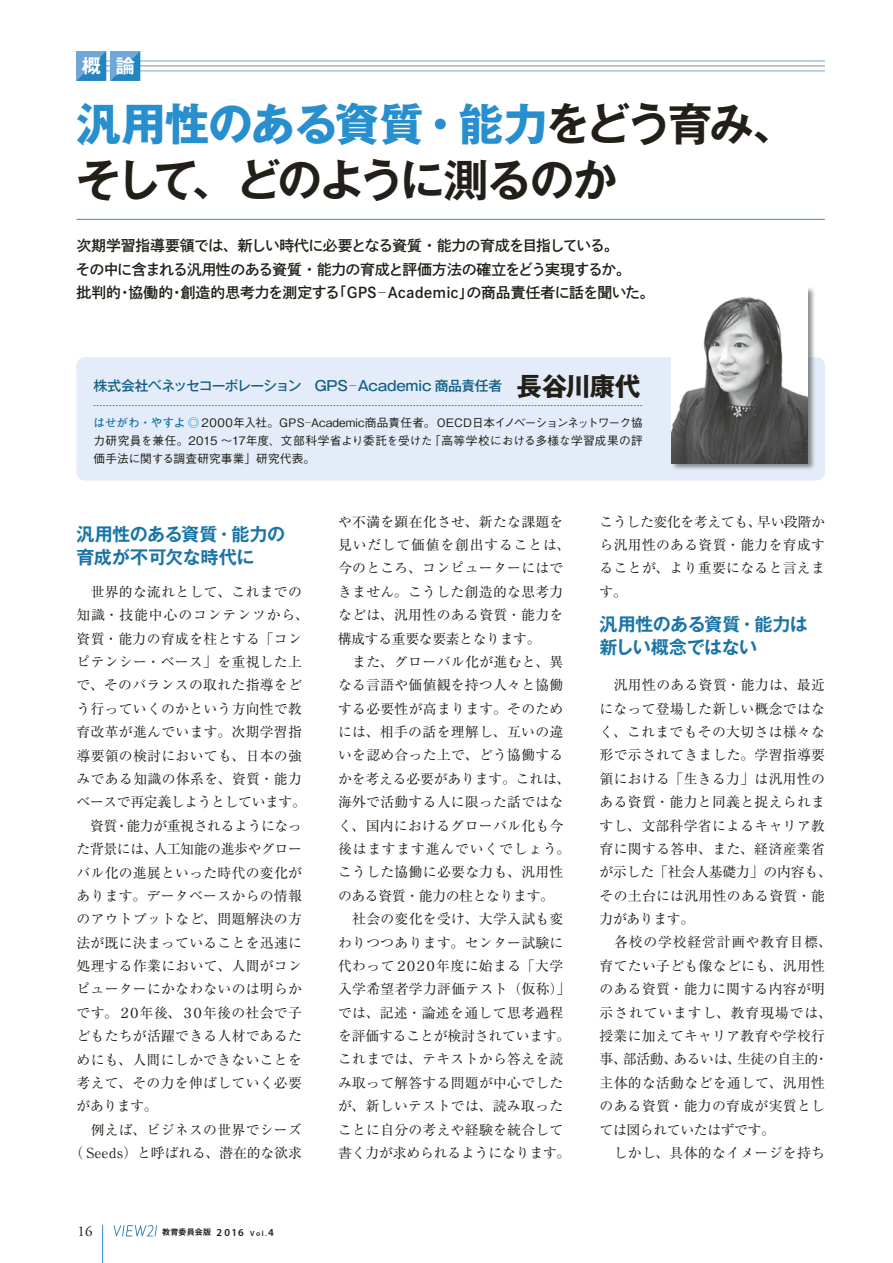
<style>
.page{position:relative;width:893px;height:1263px;background:#fff}
.page>*{position:absolute;margin:0;border:0;box-sizing:border-box;transform-origin:0 0}
.t1{font:700 44.7px "Gothic MB101 Pro";letter-spacing:-.02em;color:#278fcd}
.t2{font:700 44.7px "Gothic MB101 Pro De";letter-spacing:-.075em;color:#221f18}
.t3{font:700 19.2px "Gothic MB101 Pro De";color:#fff}
.t4{font:700 18px/23.4px "Gothic MB101 Pro De";letter-spacing:-.02em;color:#1a75a6}
.t5{font:14.85px/23.4px "Shuei Go Kin Std B";letter-spacing:-.025em;color:#221f18}
.t6{font:14.85px "Adobe Garamond Pro";color:#221f18}
.t7{font:13.8px/23.4px "Ryumin Pro";letter-spacing:.025em;color:#221f18}
.t8{font:13.8px "Ryumin Pro";letter-spacing:-.025em;color:#221f18}
.t9{font:500 13.8px "Gothic MB101 Pro";letter-spacing:-.03em;color:#145f87}
.t10{font:13.8px "Ryumin Pro";letter-spacing:-.005em;color:#221f18}
.t11{font:13.8px "Ryumin Pro";letter-spacing:.065em;color:#221f18}
.t12{font:500 11.7px/18px "Gothic BBB Pro";letter-spacing:.005em;color:#221f18;text-align:justify}
.t13{font:700 7.95px "Gothic MB101 Pro De";letter-spacing:.025em;color:#221f18}
.s1{font-family:"Gothic MB101 Pro De";color:#221f18}
.s2{font-weight:700;font-size:25.5px;color:#221f18}
.s3{font-family:"Futo Go B101 Pro";font-weight:700;color:#1a75a6}
.s4{color:#278fcd}
.s5{font-family:"Myriad Pro";font-weight:600;font-size:10.65px}
.s6{font-family:"Myriad Pro";font-weight:600;font-size:7.5px}
</style>
<div class="page">
<div style="left:77px;top:357px;width:748px;height:123px;background:#e3ecf8;border-radius:9px"></div>
<svg style="left:114px;top:1225px;width:43px;height:11px"></svg>
<hr style="left:102px;top:1225px;width:1px;height:38px;background:#278fcd">
<div style="left:670px;top:286px;width:145px;height:185px;background:#221f18;opacity:.5"></div>
<img style="left:672px;top:288px;width:136px;height:175px">
<hr style="left:77px;top:219px;width:748px;height:1px;background:#278fcd">
<hr style="left:77px;top:60px;width:748px;height:2px;background:#92b8e1">
<hr style="left:77px;top:65px;width:748px;height:2px;background:#a2a4a5">
<hr style="left:77px;top:70px;width:748px;height:2px;background:#92b8e1">
<svg style="left:77px;top:51px;width:63px;height:30px;background:#529cce"></svg>
<svg style="left:94px;top:405px;width:548px;height:1px"></svg>
<h2 class="t3" style="left:82px;top:50px;width:55px">概 論</h2>
<h1 class="t1" style="left:77px;top:87px;width:722px">汎用性のある資質・能力<span class="s1">をどう育み、</span></h1>
<h1 class="t2" style="left:77px;top:142px;width:542px">そして、どのように測るのか</h1>
<p class="t5" style="left:76px;top:234px;width:580px">次期学習指導要領では、新しい時代に必要となる資質・能力の育成を目指している。<br>その中に含まれる汎用性のある資質・能力の育成と評価方法の確立をどう実現するか。<br>批判的・協働的・創造的思考力を測定する「GPS─ Academic」の商品責任者に話を聞いた。</p>
<p class="t9" style="left:94px;top:375px;width:548px">株式会社ベネッセコーポレーション　GPS─ Academic 商品責任者 <span class="s2">長谷川康代</span></p>
<p class="t12" style="left:94px;top:412px;width:551px"><span class="s3">はせがわ・やすよ</span> <span class="s4">◎</span> 2000年入社。GPS─Academic商品責任者。ＯＥＣＤ日本イノベーションネットワーク協力研究員を兼任。2015 〜17年度、文部科学省より委託を受けた「高等学校における多様な学習成果の評価手法に関する調査研究事業」研究代表。</p>
<h3 class="t4" style="left:77px;top:520px;width:210px">汎用性のある資質・能力の育成が不可欠な時代に</h3>
<p class="t7" style="left:77px;top:579px;width:227px">　世界的な流れとして、これまでの</p>
<p class="t11" style="left:77px;top:604px;width:234px">知識・技能中心のコンテンツから、</p>
<p class="t7" style="left:77px;top:626px;width:227px">資質・能力の育成を柱とする「コン</p>
<p class="t7" style="left:77px;top:649px;width:227px">ピテンシー・ベース」を重視した上</p>
<p class="t7" style="left:77px;top:673px;width:227px">で、そのバランスの取れた指導をど</p>
<p class="t7" style="left:77px;top:696px;width:227px">う行っていくのかという方向性で教</p>
<p class="t7" style="left:77px;top:719px;width:227px">育改革が進んでいます。次期学習指</p>
<p class="t7" style="left:77px;top:743px;width:227px">導要領の検討においても、日本の強</p>
<p class="t7" style="left:77px;top:766px;width:227px">みである知識の体系を、資質・能力</p>
<p class="t8" style="left:77px;top:791px;width:231px">ベースで再定義しようとしています。</p>
<p class="t8" style="left:77px;top:815px;width:227px">　資質・能力が重視されるようになっ</p>
<p class="t8" style="left:77px;top:838px;width:227px">た背景には、人工知能の進歩やグロー</p>
<p class="t7" style="left:77px;top:860px;width:227px">バル化の進展といった時代の変化が</p>
<p class="t7" style="left:77px;top:883px;width:227px">あります。データベースからの情報</p>
<p class="t7" style="left:77px;top:906px;width:227px">のアウトプットなど、問題解決の方</p>
<p class="t7" style="left:77px;top:930px;width:227px">法が既に決まっていることを迅速に</p>
<p class="t7" style="left:77px;top:953px;width:227px">処理する作業において、人間がコン</p>
<p class="t7" style="left:77px;top:977px;width:227px">ピューターにかなわないのは明らか</p>
<p class="t7" style="left:77px;top:1000px;width:227px">です。２０年後、３０年後の社会で子</p>
<p class="t7" style="left:77px;top:1023px;width:227px">どもたちが活躍できる人材であるた</p>
<p class="t7" style="left:77px;top:1047px;width:227px">めにも、人間にしかできないことを</p>
<p class="t7" style="left:77px;top:1070px;width:227px">考えて、その力を伸ばしていく必要</p>
<p class="t7" style="left:77px;top:1093px;width:83px">があります。</p>
<p class="t7" style="left:77px;top:1117px;width:227px">　例えば、ビジネスの世界でシーズ</p>
<p class="t10" style="left:70px;top:1142px;width:234px">（Ｓｅｅｄｓ）と呼ばれる、潜在的な欲求</p>
<p class="t6" style="left:78px;top:1222px;width:16px">16</p>
<p class="t13" style="left:162px;top:1226px;width:113px">教育委員会版 <span class="s5">2016</span> <span class="s6">Vol.</span><span class="s5">4</span></p>
<p class="t7" style="left:338px;top:509px;width:234px">や不満を顕在化させ、新たな課題を見いだして価値を創出することは、今のところ、コンピューターにはできません。こうした創造的な思考力などは、汎用性のある資質・能力を構成する重要な要素となります。<br>　また、グローバル化が進むと、異なる言語や価値観を持つ人々と協働する必要性が高まります。そのためには、相手の話を理解し、互いの違いを認め合った上で、どう協働するかを考える必要があります。これは、海外で活動する人に限った話ではなく、国内におけるグローバル化も今後はますます進んでいくでしょう。こうした協働に必要な力も、汎用性のある資質・能力の柱となります。　社会の変化を受け、大学入試も変わりつつあります。センター試験に代わって２０２０年度に始まる「大学入学希望者学力評価テスト（仮称）」では、記述・論述を通して思考過程を評価することが検討されています。これまでは、テキストから答えを読み取って解答する問題が中心でしたが、新しいテストでは、読み取ったことに自分の考えや経験を統合して書く力が求められるようになります。</p>
<p class="t7" style="left:599px;top:509px;width:227px;text-align:justify">こうした変化を考えても、早い段階から汎用性のある資質・能力を育成することが、より重要になると言えます。</p>
<h3 class="t4" style="left:599px;top:610px;width:210px">汎用性のある資質・能力は新しい概念ではない</h3>
<p class="t7" style="left:599px;top:672px;width:234px">　汎用性のある資質・能力は、最近になって登場した新しい概念ではなく、これまでもその大切さは様々な形で示されてきました。学習指導要領における「生きる力」は汎用性のある資質・能力と同義と捉えられますし、文部科学省によるキャリア教育に関する答申、また、経済産業省が示した「社会人基礎力」の内容も、その土台には汎用性のある資質・能力があります。<br>　各校の学校経営計画や教育目標、育てたい子ども像などにも、汎用性のある資質・能力に関する内容が明示されていますし、教育現場では、授業に加えてキャリア教育や学校行事、部活動、あるいは、生徒の自主的・主体的な活動などを通して、汎用性のある資質・能力の育成が実質としては図られていたはずです。<br>　しかし、具体的なイメージを持ち</p>
</div>
